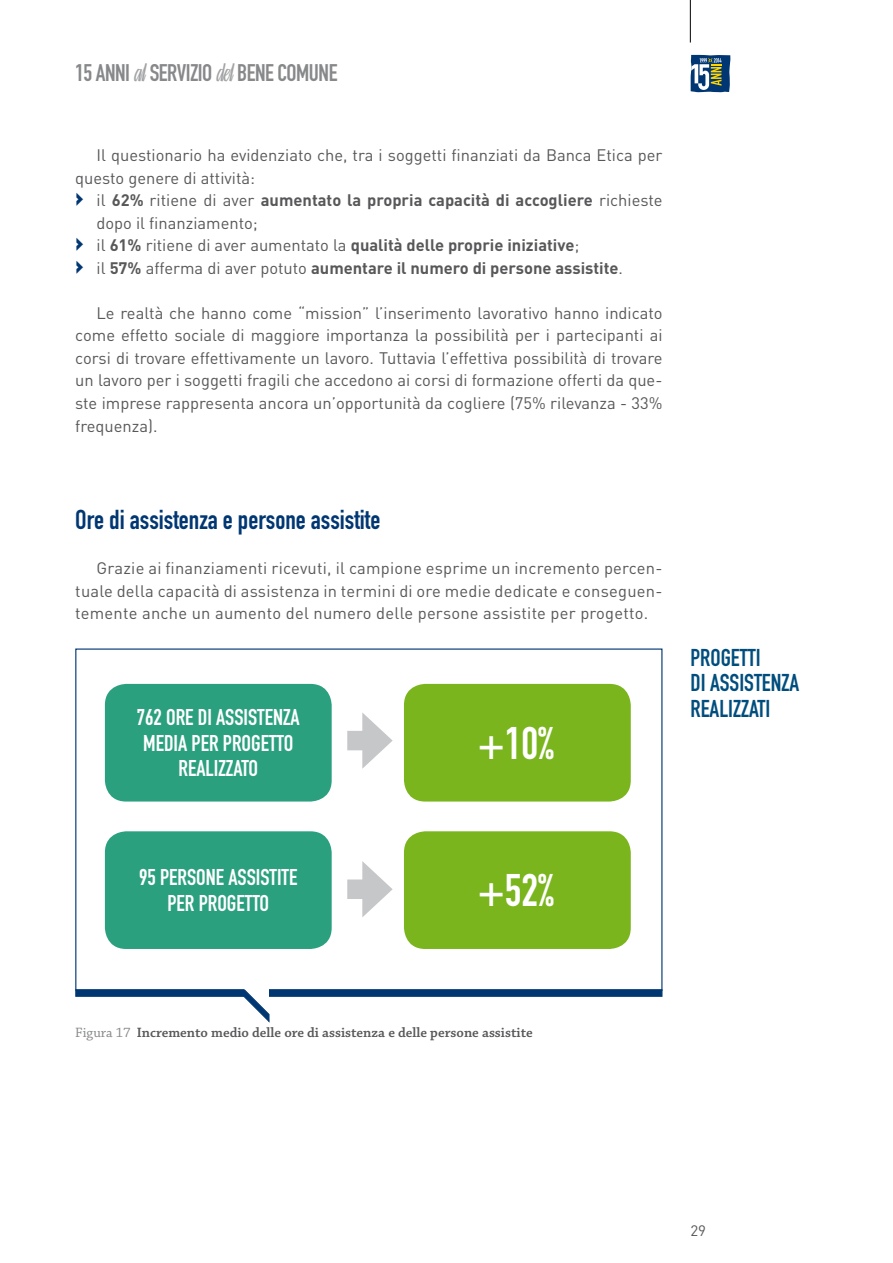
<style>
.page{position:relative;width:893px;height:1263px;background:#fff}
.page>*{position:absolute;margin:0;border:0;box-sizing:border-box;transform-origin:0 0}
.t1{font:45px "DIN Engschrift Std";color:#fff}
.t2{font:27px "DIN Engschrift Std";color:#003772}
.t3{font:24px/25.5px "DIN Engschrift Std";color:#004d7d}
.t4{font:23.7px "DIN Engschrift Std";letter-spacing:-.02em;color:#87888a}
.t5{font:22.5px/25.5px "DIN Engschrift Std";color:#fff;text-align:center}
.t6{font:16.5px/22.5px "DIN Pro";color:#58585a;text-align:justify}
.t7{font:700 16.5px "DIN Pro";color:#58585a}
.t8{font:15px "DIN Pro";color:#58585a}
.t9{font:600 14.25px "Chaparral Pro";color:#58585a}
.s1{font-family:"Linotype Gneisenauette";font-weight:300;color:#a1a2a4}
.s2{font-weight:900;font-size:24px;color:#003772}
.s3{font-weight:400}
.s4{font-weight:400;color:#87888a}
</style>
<div class="page">
<hr style="left:690px;top:0;width:1px;height:43px;background:#000">
<svg style="left:691px;top:55px;width:39px;height:37px"></svg>
<div style="left:75px;top:989px;width:587px;height:8px;background:#003772;border:1px solid #003772"></div>
<svg style="left:239px;top:989px;width:31px;height:34px"></svg>
<div style="left:105px;top:684px;width:227px;height:117px;background:#2ba07f;border-radius:21px"></div>
<div style="left:404px;top:684px;width:227px;height:117px;background:#7ab51d;border-radius:21px"></div>
<div style="left:105px;top:831px;width:227px;height:118px;background:#2ba07f;border-radius:21px"></div>
<div style="left:404px;top:831px;width:227px;height:118px;background:#7ab51d;border-radius:21px"></div>
<div style="left:347px;top:731px;width:27px;height:19px;background:#c6c7c8"></div>
<svg style="left:362px;top:713px;width:31px;height:56px"></svg>
<div style="left:347px;top:879px;width:27px;height:20px;background:#c6c7c8"></div>
<svg style="left:362px;top:861px;width:31px;height:56px"></svg>
<h3 class="t4" style="left:75px;top:59px;width:262px">15 ANNI <span class="s1">al</span> SERVIZIO <span class="s1">del</span> BENE COMUNE</h3>
<p class="t6" style="left:97px;top:144px;width:567px">Il questionario ha evidenziato che, tra i soggetti finanziati da Banca Etica per</p>
<p class="t6" style="left:75px;top:166px;width:181px">questo genere di attività:</p>
<p class="t7" style="left:75px;top:189px;width:589px"><span class="s2">›</span> <span class="s3">il</span> 62% <span class="s3">ritiene di aver</span> aumentato la propria capacità di accogliere <span class="s3">richieste</span></p>
<p class="t6" style="left:97px;top:211px;width:163px">dopo il finanziamento;</p>
<p class="t7" style="left:75px;top:234px;width:506px"><span class="s2">›</span> <span class="s3">il</span> 61% <span class="s3">ritiene di aver aumentato la</span> qualità delle proprie iniziative<span class="s3">;</span></p>
<p class="t7" style="left:75px;top:257px;width:549px"><span class="s2">›</span> <span class="s3">il</span> 57% <span class="s3">afferma di aver potuto</span> aumentare il numero di persone assistite<span class="s3">.</span></p>
<p class="t6" style="left:75px;top:301px;width:589px;text-indent:21px">Le realtà che hanno come “mission” l’inserimento lavorativo hanno indicato come effetto sociale di maggiore importanza la possibilità per i partecipanti ai corsi di trovare effettivamente un lavoro. Tuttavia l’effettiva possibilità di trovare un lavoro per i soggetti fragili che accedono ai corsi di formazione offerti da que&shy;ste imprese rappresenta ancora un’opportunità da cogliere (75% rilevanza - 33% frequenza).</p>
<h2 class="t2" style="left:75px;top:504px;width:307px">ORE DI ASSISTENZA E PERSONE ASSISTITE</h2>
<p class="t6" style="left:75px;top:556px;width:589px;text-indent:21px">Grazie ai finanziamenti ricevuti, il campione esprime un incremento percen&shy;tuale della capacità di assistenza in termini di ore medie dedicate e conseguen&shy;temente anche un aumento del numero delle persone assistite per progetto.</p>
<h3 class="t5" style="left:137px;top:705px;width:164px">762 ORE DI ASSISTENZA<br>MEDIA PER PROGETTO<br>REALIZZATO</h3>
<h1 class="t1" style="left:478px;top:716px;width:78px">+10%</h1>
<h3 class="t3" style="left:690px;top:645px;width:110px">PROGETTI<br>DI ASSISTENZA<br>REALIZZATI</h3>
<h3 class="t5" style="left:139px;top:865px;width:160px">95 PERSONE ASSISTITE<br>PER PROGETTO</h3>
<h1 class="t1" style="left:478px;top:864px;width:78px">+52%</h1>
<p class="t9" style="left:75px;top:1025px;width:459px"><span class="s4">Figura 17</span> Incremento medio delle ore di assistenza e delle persone assistite</p>
<p class="t8" style="left:690px;top:1220px;width:17px">29</p>
</div>
